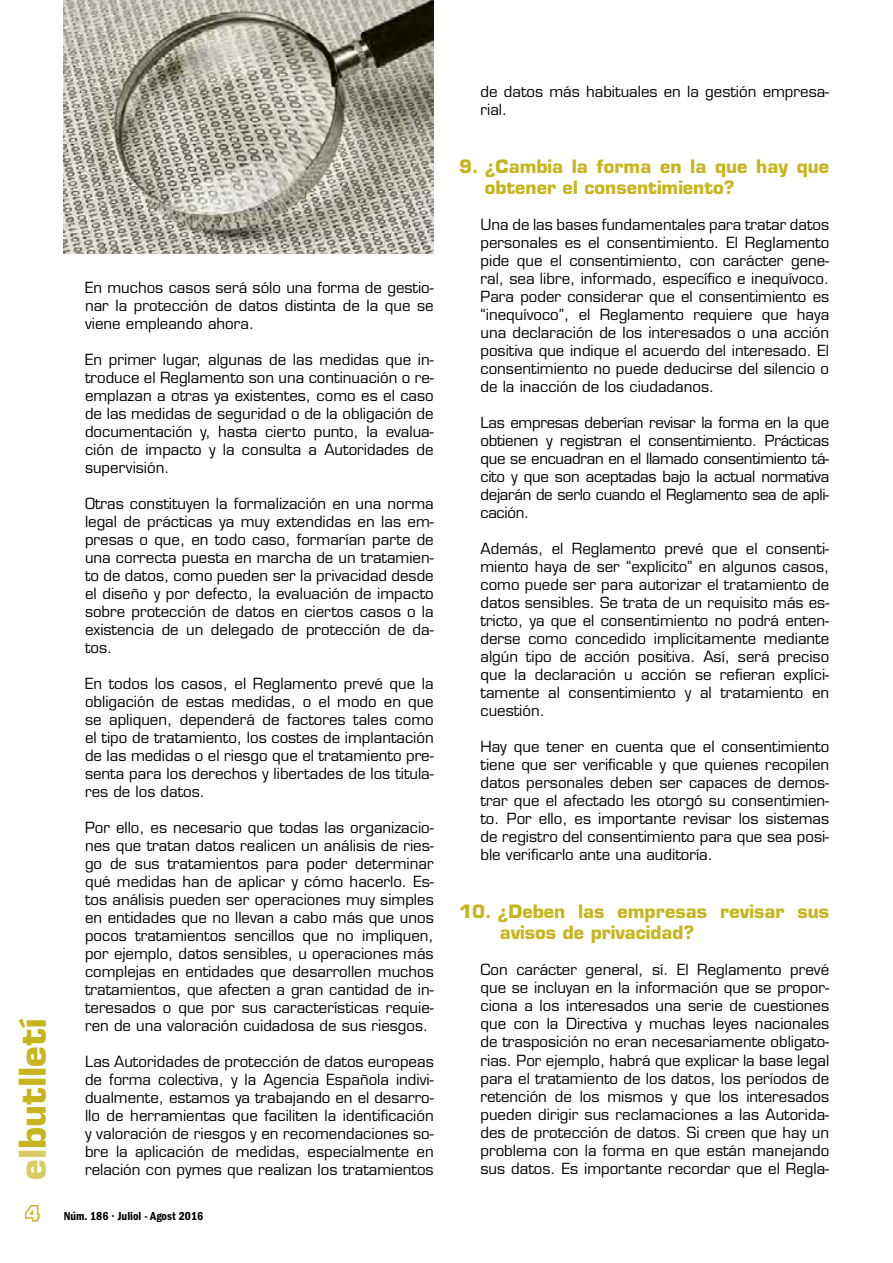
<style>
.page{position:relative;width:893px;height:1263px;background:#fff}
.page>*{position:absolute;margin:0;border:0;box-sizing:border-box;transform-origin:0 0}
.t1{font:700 36px "Eurostile";color:#c7b51f}
.t2{font:700 18px/21.6px "Eurostile";color:#c7b51f}
.t3{font:700 18px "Eurostile";color:#fff}
.t4{font:15px/18px "Eurostile";color:#000;text-align:justify}
.t5{font:600 condensed 12px "Franklin Gothic";color:#000}
.s1{color:#d8cb62}
.s2{font-weight:400;font-size:18px;color:#fff}
</style>
<div class="page">
<svg style="left:24px;top:1205px;width:16px;height:17px"></svg>
<img style="left:64px;top:0;width:370px;height:253px">
<p class="t4" style="left:85px;top:279px;width:350px">En muchos casos será sólo una forma de gestio&shy;nar la protección de datos distinta de la que se viene empleando ahora.</p>
<p class="t4" style="left:85px;top:351px;width:350px">En primer lugar, algunas de las medidas que in&shy;troduce el Reglamento son una continuación o re&shy;emplazan a otras ya existentes, como es el caso de las medidas de seguridad o de la obligación de documentación y, hasta cierto punto, la evalua&shy;ción de impacto y la consulta a Autoridades de supervisión.</p>
<p class="t4" style="left:85px;top:495px;width:350px">Otras constituyen la formalización en una norma legal de prácticas ya muy extendidas en las em&shy;presas o que, en todo caso, formarían parte de una correcta puesta en marcha de un tratamien&shy;to de datos, como pueden ser la privacidad desde el diseño y por defecto, la evaluación de impacto sobre protección de datos en ciertos casos o la existencia de un delegado de protección de da&shy;tos.</p>
<p class="t4" style="left:85px;top:675px;width:350px">En todos los casos, el Reglamento prevé que la obligación de estas medidas, o el modo en que se apliquen, dependerá de factores tales como el tipo de tratamiento, los costes de implantación de las medidas o el riesgo que el tratamiento pre&shy;senta para los derechos y libertades de los titula&shy;res de los datos.</p>
<p class="t4" style="left:85px;top:819px;width:350px">Por ello, es necesario que todas las organizacio&shy;nes que tratan datos realicen un análisis de ries&shy;go de sus tratamientos para poder determinar qué medidas han de aplicar y cómo hacerlo. Es&shy;tos análisis pueden ser operaciones muy simples en entidades que no llevan a cabo más que unos pocos tratamientos sencillos que no impliquen, por ejemplo, datos sensibles, u operaciones más complejas en entidades que desarrollen muchos tratamientos, que afecten a gran cantidad de in&shy;teresados o que por sus características requie&shy;ren de una valoración cuidadosa de sus riesgos.</p>
<p class="t4" style="left:85px;top:1053px;width:350px">Las Autoridades de protección de datos europeas de forma colectiva, y la Agencia Española indivi&shy;dualmente, estamos ya trabajando en el desarro&shy;llo de herramientas que faciliten la identificación y valoración de riesgos y en recomendaciones so&shy;bre la aplicación de medidas, especialmente en relación con pymes que realizan los tratamientos</p>
<h1 class="t1" style="left:10px;top:1180px;width:162px;rotate:-90deg"><span class="s1">el</span>butlletí</h1>
<p class="t3" style="left:26px;top:1202px;width:14px">4</p>
<p class="t5" style="left:41px;top:1209px;width:164px"><span class="s2">4</span> Núm. 186 · Juliol - Agost 2016</p>
<p class="t4" style="left:480px;top:83px;width:350px">de datos más habituales en la gestión empresa&shy;rial.</p>
<p class="t2" style="left:485px;top:155px;width:346px;text-indent:-26px">9. ¿Cambia la forma en la que hay que obtener el consentimiento?</p>
<p class="t4" style="left:480px;top:216px;width:350px">Una de las bases fundamentales para tratar datos personales es el consentimiento. El Reglamento pide que el consentimiento, con carácter gene&shy;ral, sea libre, informado, específico e inequívoco.<br>Para poder considerar que el consentimiento es “inequívoco”, el Reglamento requiere que haya una declaración de los interesados o una acción positiva que indique el acuerdo del interesado. El consentimiento no puede deducirse del silencio o de la inacción de los ciudadanos.</p>
<p class="t4" style="left:480px;top:414px;width:350px">Las empresas deberían revisar la forma en la que obtienen y registran el consentimiento. Prácticas que se encuadran en el llamado consentimiento tá&shy;cito y que son aceptadas bajo la actual normativa dejarán de serlo cuando el Reglamento sea de apli&shy;cación.</p>
<p class="t4" style="left:480px;top:540px;width:350px">Además, el Reglamento prevé que el consenti&shy;miento haya de ser “explícito” en algunos casos, como puede ser para autorizar el tratamiento de datos sensibles. Se trata de un requisito más es&shy;tricto, ya que el consentimiento no podrá enten&shy;derse como concedido implícitamente mediante algún tipo de acción positiva. Así, será preciso que la declaración u acción se refieran explíci&shy;tamente al consentimiento y al tratamiento en cuestión.</p>
<p class="t4" style="left:480px;top:738px;width:350px">Hay que tener en cuenta que el consentimiento tiene que ser verificable y que quienes recopilen datos personales deben ser capaces de demos&shy;trar que el afectado les otorgó su consentimien&shy;to. Por ello, es importante revisar los sistemas de registro del consentimiento para que sea posi&shy;ble verificarlo ante una auditoría.</p>
<p class="t2" style="left:500px;top:900px;width:331px;text-indent:-40px">10. ¿Deben las empresas revisar sus avisos de privacidad?</p>
<p class="t4" style="left:480px;top:961px;width:350px">Con carácter general, sí. El Reglamento prevé que se incluyan en la información que se propor&shy;ciona a los interesados una serie de cuestiones que con la Directiva y muchas leyes nacionales de trasposición no eran necesariamente obligato&shy;rias. Por ejemplo, habrá que explicar la base legal para el tratamiento de los datos, los períodos de retención de los mismos y que los interesados pueden dirigir sus reclamaciones a las Autorida&shy;des de protección de datos. Si creen que hay un problema con la forma en que están manejando sus datos. Es importante recordar que el Regla-</p>
</div>
